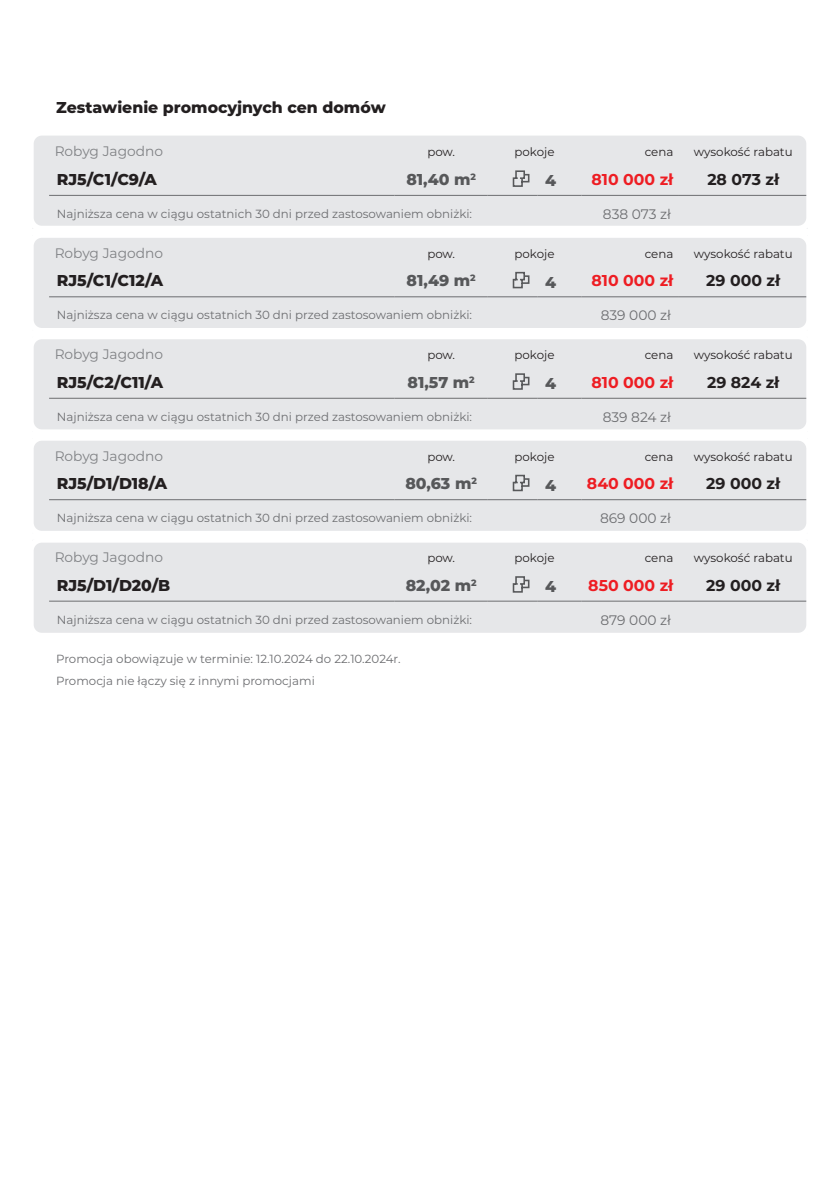
<style>
.page{position:relative;width:840px;height:1191px;background:#fff}
.page>*{position:absolute;margin:0;border:0;box-sizing:border-box;transform-origin:0 0}
.t1{font:800 15.8px "Montserrat";color:#231f20}
.t2{font:800 15.8px "Montserrat";color:#57585a}
.t3{font:700 15.8px "Montserrat";color:#ee1d23}
.t4{font:700 15.8px "Montserrat";color:#231f20}
.t5{font:13.8px "Montserrat";color:#808285}
.t6{font:13.8px "Montserrat";color:#6c6d70}
.t7{font:11.8px/21.6px "Montserrat";color:#6c6d70}
.t8{font:11.8px "Montserrat";color:#231f20}
</style>
<div class="page">
<div style="left:35px;top:137px;width:769px;height:88px;background:#e6e7e9"></div>
<hr style="left:49px;top:195px;width:345px;height:1px;background:#6c6d70">
<hr style="left:394px;top:195px;width:93px;height:1px;background:#6c6d70">
<hr style="left:487px;top:195px;width:50px;height:1px;background:#6c6d70">
<hr style="left:537px;top:195px;width:44px;height:1px;background:#6c6d70">
<hr style="left:581px;top:195px;width:97px;height:1px;background:#6c6d70">
<hr style="left:678px;top:195px;width:129px;height:1px;background:#6c6d70">
<svg style="left:511px;top:170px;width:19px;height:18px"></svg>
<div style="left:35px;top:239px;width:769px;height:88px;background:#e6e7e9"></div>
<hr style="left:49px;top:296px;width:345px;height:1px;background:#6c6d70">
<hr style="left:394px;top:296px;width:93px;height:1px;background:#6c6d70">
<hr style="left:487px;top:296px;width:50px;height:1px;background:#6c6d70">
<hr style="left:537px;top:296px;width:44px;height:1px;background:#6c6d70">
<hr style="left:581px;top:296px;width:97px;height:1px;background:#6c6d70">
<hr style="left:678px;top:296px;width:129px;height:1px;background:#6c6d70">
<svg style="left:511px;top:271px;width:19px;height:18px"></svg>
<div style="left:35px;top:340px;width:769px;height:88px;background:#e6e7e9"></div>
<hr style="left:49px;top:398px;width:345px;height:1px;background:#6c6d70">
<hr style="left:394px;top:398px;width:93px;height:1px;background:#6c6d70">
<hr style="left:487px;top:398px;width:50px;height:1px;background:#6c6d70">
<hr style="left:537px;top:398px;width:44px;height:1px;background:#6c6d70">
<hr style="left:581px;top:398px;width:97px;height:1px;background:#6c6d70">
<hr style="left:678px;top:398px;width:129px;height:1px;background:#6c6d70">
<svg style="left:511px;top:372px;width:19px;height:18px"></svg>
<div style="left:35px;top:442px;width:769px;height:88px;background:#e6e7e9"></div>
<hr style="left:49px;top:499px;width:345px;height:1px;background:#6c6d70">
<hr style="left:394px;top:499px;width:93px;height:1px;background:#6c6d70">
<hr style="left:487px;top:499px;width:50px;height:1px;background:#6c6d70">
<hr style="left:537px;top:499px;width:44px;height:1px;background:#6c6d70">
<hr style="left:581px;top:499px;width:97px;height:1px;background:#6c6d70">
<hr style="left:678px;top:499px;width:129px;height:1px;background:#6c6d70">
<svg style="left:511px;top:474px;width:19px;height:18px"></svg>
<div style="left:35px;top:544px;width:769px;height:87px;background:#e6e7e9"></div>
<hr style="left:49px;top:601px;width:345px;height:1px;background:#6c6d70">
<hr style="left:394px;top:601px;width:93px;height:1px;background:#6c6d70">
<hr style="left:487px;top:601px;width:50px;height:1px;background:#6c6d70">
<hr style="left:537px;top:601px;width:44px;height:1px;background:#6c6d70">
<hr style="left:581px;top:601px;width:97px;height:1px;background:#6c6d70">
<hr style="left:678px;top:601px;width:129px;height:1px;background:#6c6d70">
<svg style="left:511px;top:575px;width:19px;height:18px"></svg>
<div style="left:28px;top:130px;width:783px;height:102px;border:6px solid #fff;border-radius:11px"></div>
<div style="left:28px;top:232px;width:783px;height:102px;border:6px solid #fff;border-radius:11px"></div>
<div style="left:28px;top:333px;width:783px;height:102px;border:6px solid #fff;border-radius:11px"></div>
<div style="left:28px;top:435px;width:783px;height:102px;border:6px solid #fff;border-radius:11px"></div>
<div style="left:28px;top:537px;width:783px;height:101px;border:6px solid #fff;border-radius:11px"></div>
<h1 class="t1" style="left:56px;top:96px;width:331px">Zestawienie promocyjnych cen domów</h1>
<p class="t5" style="left:55px;top:142px;width:110px">Robyg Jagodno</p>
<p class="t8" style="left:427px;top:144px;width:29px">pow.</p>
<p class="t8" style="left:514px;top:144px;width:41px">pokoje</p>
<p class="t8" style="left:644px;top:144px;width:30px">cena</p>
<p class="t8" style="left:693px;top:144px;width:100px">wysokość rabatu</p>
<h1 class="t1" style="left:57px;top:168px;width:101px">RJ5/C1/C9/A</h1>
<h1 class="t2" style="left:406px;top:168px;width:71px">81,40 m<sup>2</sup></h1>
<h1 class="t2" style="left:545px;top:169px;width:13px">4</h1>
<h1 class="t3" style="left:591px;top:168px;width:83px">810 000 zł</h1>
<h1 class="t4" style="left:707px;top:168px;width:73px">28 073 zł</h1>
<p class="t7" style="left:57px;top:202px;width:416px">Najniższa cena w ciągu ostatnich 30 dni przed zastosowaniem obniżki:</p>
<p class="t6" style="left:602px;top:204px;width:70px">838 073 zł</p>
<p class="t5" style="left:55px;top:243px;width:110px">Robyg Jagodno</p>
<p class="t8" style="left:427px;top:245px;width:29px">pow.</p>
<p class="t8" style="left:514px;top:245px;width:41px">pokoje</p>
<p class="t8" style="left:644px;top:245px;width:30px">cena</p>
<p class="t8" style="left:693px;top:245px;width:100px">wysokość rabatu</p>
<h1 class="t1" style="left:57px;top:269px;width:108px">RJ5/C1/C12/A</h1>
<h1 class="t2" style="left:406px;top:269px;width:70px">81,49 m<sup>2</sup></h1>
<h1 class="t2" style="left:545px;top:270px;width:13px">4</h1>
<h1 class="t3" style="left:591px;top:269px;width:83px">810 000 zł</h1>
<h1 class="t4" style="left:706px;top:269px;width:75px">29 000 zł</h1>
<p class="t7" style="left:57px;top:304px;width:416px">Najniższa cena w ciągu ostatnich 30 dni przed zastosowaniem obniżki:</p>
<p class="t6" style="left:600px;top:306px;width:72px">839 000 zł</p>
<p class="t5" style="left:55px;top:345px;width:110px">Robyg Jagodno</p>
<p class="t8" style="left:427px;top:347px;width:29px">pow.</p>
<p class="t8" style="left:514px;top:347px;width:41px">pokoje</p>
<p class="t8" style="left:644px;top:347px;width:30px">cena</p>
<p class="t8" style="left:693px;top:347px;width:100px">wysokość rabatu</p>
<h1 class="t1" style="left:57px;top:371px;width:108px">RJ5/C2/C11/A</h1>
<h1 class="t2" style="left:407px;top:371px;width:69px">81,57 m<sup>2</sup></h1>
<h1 class="t2" style="left:545px;top:372px;width:13px">4</h1>
<h1 class="t3" style="left:591px;top:371px;width:83px">810 000 zł</h1>
<h1 class="t4" style="left:706px;top:371px;width:74px">29 824 zł</h1>
<p class="t7" style="left:57px;top:405px;width:416px">Najniższa cena w ciągu ostatnich 30 dni przed zastosowaniem obniżki:</p>
<p class="t6" style="left:602px;top:407px;width:70px">839 824 zł</p>
<p class="t5" style="left:55px;top:446px;width:110px">Robyg Jagodno</p>
<p class="t8" style="left:427px;top:448px;width:29px">pow.</p>
<p class="t8" style="left:514px;top:448px;width:41px">pokoje</p>
<p class="t8" style="left:644px;top:448px;width:30px">cena</p>
<p class="t8" style="left:693px;top:448px;width:100px">wysokość rabatu</p>
<h1 class="t1" style="left:57px;top:472px;width:111px">RJ5/D1/D18/A</h1>
<h1 class="t2" style="left:405px;top:472px;width:73px">80,63 m<sup>2</sup></h1>
<h1 class="t2" style="left:545px;top:473px;width:13px">4</h1>
<h1 class="t3" style="left:586px;top:472px;width:88px">840 000 zł</h1>
<h1 class="t4" style="left:706px;top:472px;width:75px">29 000 zł</h1>
<p class="t7" style="left:57px;top:507px;width:416px">Najniższa cena w ciągu ostatnich 30 dni przed zastosowaniem obniżki:</p>
<p class="t6" style="left:599px;top:509px;width:72px">869 000 zł</p>
<p class="t5" style="left:55px;top:548px;width:110px">Robyg Jagodno</p>
<p class="t8" style="left:427px;top:550px;width:29px">pow.</p>
<p class="t8" style="left:514px;top:550px;width:41px">pokoje</p>
<p class="t8" style="left:644px;top:550px;width:30px">cena</p>
<p class="t8" style="left:693px;top:550px;width:100px">wysokość rabatu</p>
<h1 class="t1" style="left:57px;top:573px;width:115px">RJ5/D1/D20/B</h1>
<h1 class="t2" style="left:405px;top:573px;width:72px">82,02 m<sup>2</sup></h1>
<h1 class="t2" style="left:545px;top:575px;width:13px">4</h1>
<h1 class="t3" style="left:588px;top:574px;width:86px">850 000 zł</h1>
<h1 class="t4" style="left:706px;top:574px;width:75px">29 000 zł</h1>
<p class="t7" style="left:57px;top:608px;width:416px">Najniższa cena w ciągu ostatnich 30 dni przed zastosowaniem obniżki:</p>
<p class="t6" style="left:600px;top:610px;width:72px">879 000 zł</p>
<p class="t7" style="left:56px;top:648px;width:346px">Promocja obowiązuje w terminie: 12.10.2024 do 22.10.2024r.<br>Promocja nie łączy się z innymi promocjami</p>
</div>
